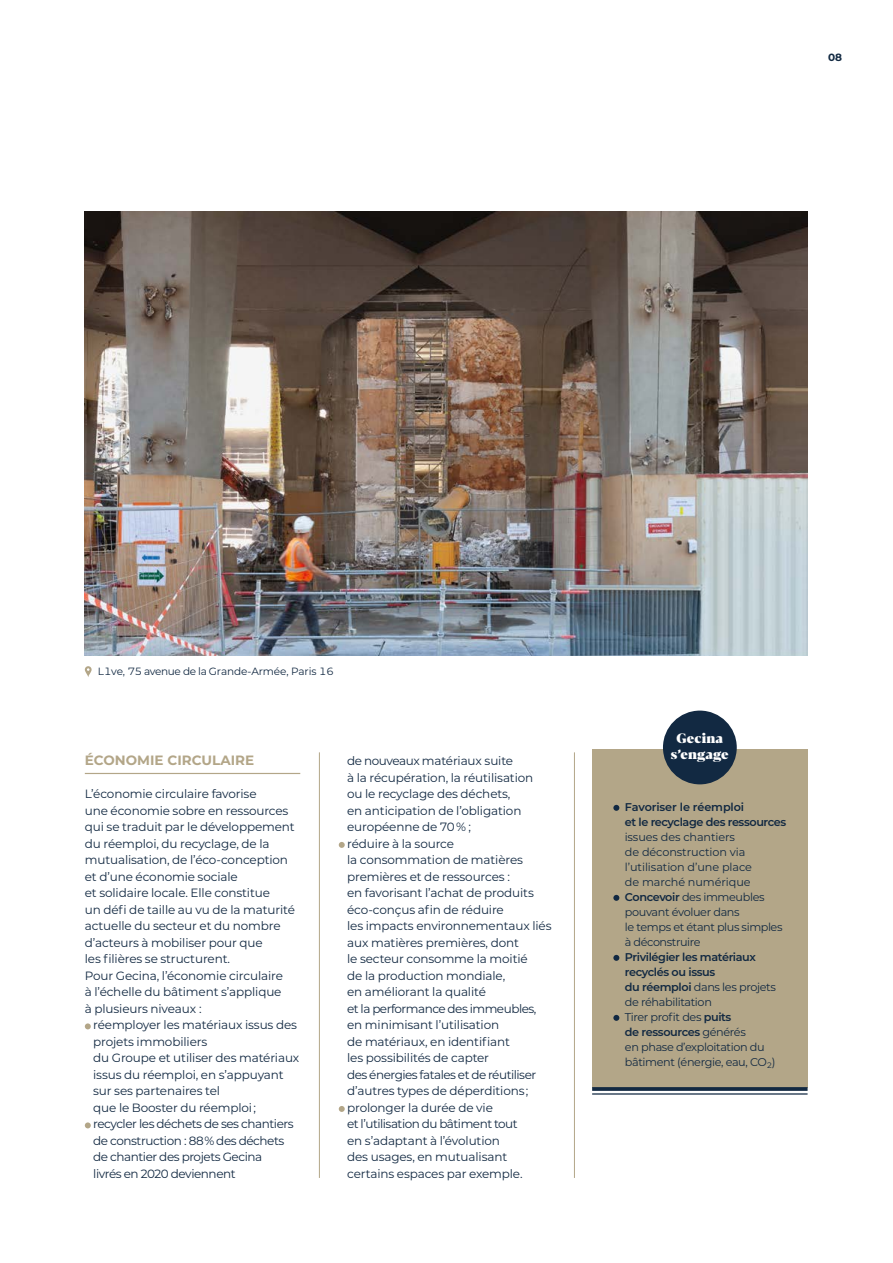
<style>
.page{position:relative;width:893px;height:1263px;background:#fff}
.page>*{position:absolute;margin:0;border:0;box-sizing:border-box;transform-origin:0 0}
.t1{font:700 13.5px "Montserrat";color:#b3a688}
.t2{font:800 13.5px/16.5px "Blacker Display";color:#fff;text-align:center}
.t3{font:12px/16.5px "Montserrat";letter-spacing:-.01em;color:#122942}
.t4{font:11.25px/15px "Montserrat";letter-spacing:-.035em;color:#122942}
.t5{font:11.25px/15px "Montserrat";letter-spacing:-.015em;color:#122942}
.t6{font:600 11.25px/15px "Montserrat";letter-spacing:-.035em;color:#122942}
.t7{font:10.5px "Montserrat";letter-spacing:-.015em;color:#122942}
.t8{font:700 10.5px "Montserrat";color:#122942}
.s1{font-weight:600}
</style>
<div class="page">
<hr style="left:319px;top:752px;width:1px;height:426px;background:#b3a688">
<hr style="left:574px;top:752px;width:1px;height:426px;background:#b3a688">
<img style="left:85px;top:211px;width:723px;height:445px">
<hr style="left:85px;top:773px;width:215px;height:1px;background:#b3a688">
<svg style="left:85px;top:1023px;width:6px;height:6px"></svg>
<svg style="left:85px;top:1122px;width:6px;height:6px"></svg>
<svg style="left:85px;top:666px;width:7px;height:11px"></svg>
<svg style="left:339px;top:842px;width:6px;height:6px"></svg>
<svg style="left:339px;top:1106px;width:6px;height:6px"></svg>
<div style="left:592px;top:749px;width:216px;height:338px;background:#b3a688"></div>
<svg style="left:613px;top:805px;width:6px;height:6px"></svg>
<svg style="left:613px;top:895px;width:6px;height:6px"></svg>
<svg style="left:613px;top:955px;width:6px;height:6px"></svg>
<svg style="left:613px;top:1015px;width:6px;height:6px"></svg>
<div style="left:663px;top:711px;width:74px;height:73px;background:#122942;border-radius:50%"></div>
<svg style="left:592px;top:1087px;width:216px;height:4px"></svg>
<hr style="left:592px;top:1093px;width:216px;height:1px;background:#122942">
<p class="t8" style="left:828px;top:50px;width:15px">08</p>
<p class="t7" style="left:98px;top:664px;width:237px">L1ve, 75 avenue de la Grande-Armée, Paris 16</p>
<p class="t1" style="left:85px;top:751px;width:171px">ÉCONOMIE CIRCULAIRE</p>
<p class="t3" style="left:85px;top:785px;width:212px">L’économie circulaire favorise<br>une économie sobre en ressources qui se traduit par le développement du réemploi, du recyclage, de la mutualisation, de l’éco-conception et d’une économie sociale<br>et solidaire locale. Elle constitue<br>un défi de taille au vu de la maturité actuelle du secteur et du nombre d’acteurs à mobiliser pour que<br>les filières se structurent.<br>Pour Gecina, l’économie circulaire<br>à l’échelle du bâtiment s’applique<br>à plusieurs niveaux :</p>
<p class="t3" style="left:93px;top:1016px;width:208px">réemployer les matériaux issus des projets immobiliers<br>du Groupe et utiliser des matériaux issus du réemploi, en s’appuyant sur ses partenaires tel<br>que le Booster du réemploi ; recycler les déchets de ses chantiers de construction : 88 % des déchets de chantier des projets Gecina<br>livrés en 2020 deviennent</p>
<p class="t3" style="left:347px;top:752px;width:206px">de nouveaux matériaux suite<br>à la récupération, la réutilisation ou le recyclage des déchets,<br>en anticipation de l’obligation européenne de 70 % ;<br>réduire à la source<br>la consommation de matières premières et de ressources :<br>en favorisant l’achat de produits éco-conçus afin de réduire<br>les impacts environnementaux liés aux matières premières, dont<br>le secteur consomme la moitié<br>de la production mondiale,<br>en améliorant la qualité<br>et la performance des immeubles, en minimisant l’utilisation<br>de matériaux, en identifiant<br>les possibilités de capter<br>des énergies fatales et de réutiliser d’autres types de déperditions ; prolonger la durée de vie<br>et l’utilisation du bâtiment tout<br>en s’adaptant à l’évolution<br>des usages, en mutualisant certains espaces par exemple.</p>
<p class="t2" style="left:671px;top:731px;width:59px">Gecina s’engage</p>
<p class="t6" style="left:625px;top:799px;width:163px">Favoriser le réemploi<br>et le recyclage des ressources</p>
<p class="t5" style="left:625px;top:829px;width:159px">issues des chantiers<br>de déconstruction via l’utilisation d’une place<br>de marché numérique<br><span class="s1">Concevoir</span> des immeubles pouvant évoluer dans<br>le temps et étant plus simples à déconstruire</p>
<p class="t4" style="left:625px;top:949px;width:152px"><span class="s1">Privilégier les matériaux recyclés ou issus<br>du réemploi</span> dans les projets de réhabilitation<br>Tirer profit des <span class="s1">puits<br>de ressources</span> générés<br>en phase d’exploitation du bâtiment (énergie, eau, CO<sub>2</sub>)</p>
</div>
